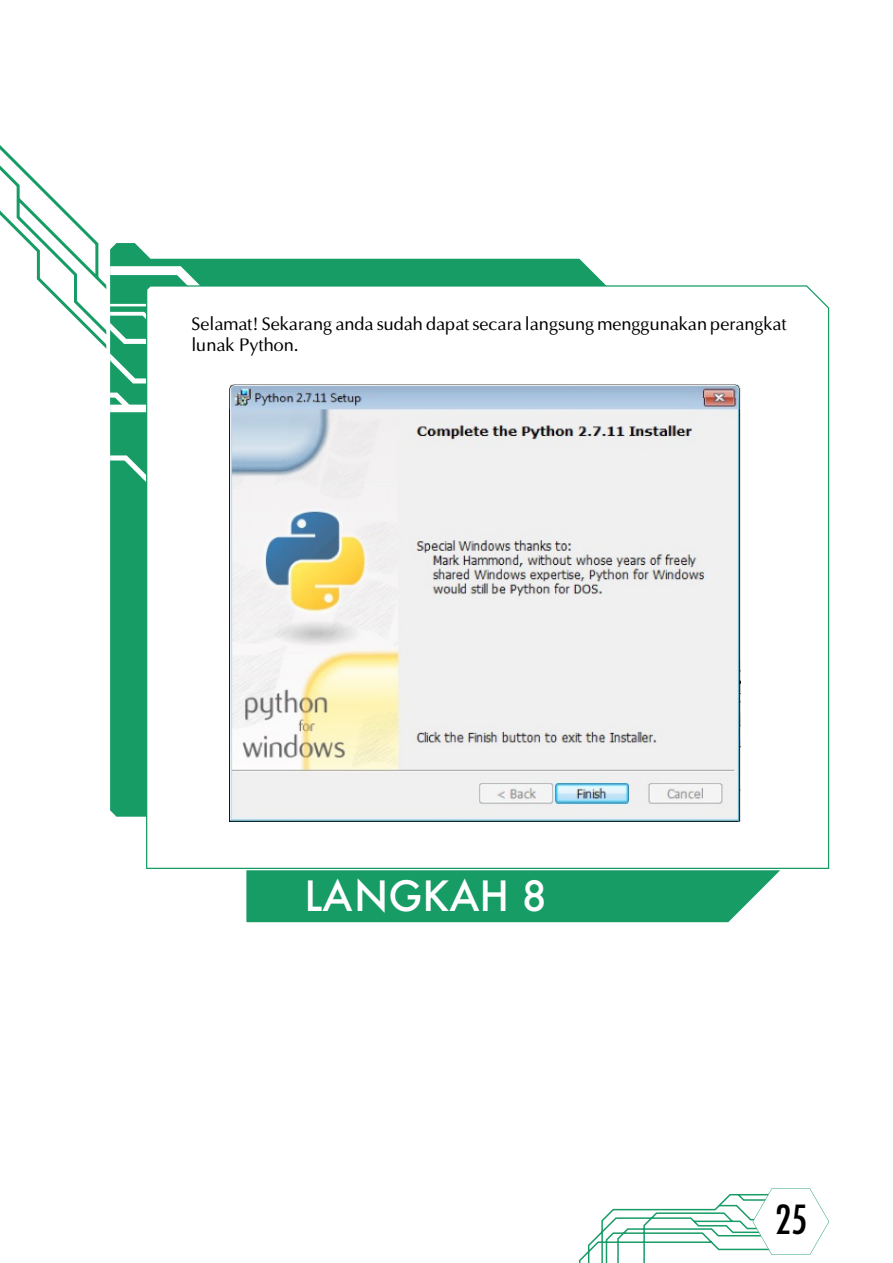
<style>
.page{position:relative;width:893px;height:1263px;background:#fff}
.page>*{position:absolute;margin:0;border:0;box-sizing:border-box;transform-origin:0 0}
.t1{font:500 40.5px "Futura";color:#fff}
.t2{font:500 condensed 39px "Futura";color:#000}
.t3{font:18px/21.6px "Optima";color:#000}
</style>
<div class="page">
<svg style="left:578px;top:1188px;width:251px;height:75px"></svg>
<svg style="left:0;top:145px;width:106px;height:204px"></svg>
<svg style="left:246px;top:870px;width:534px;height:53px;background:#26a270"></svg>
<svg style="left:106px;top:243px;width:481px;height:106px"></svg>
<svg style="left:110px;top:266px;width:496px;height:551px;background:#29a472"></svg>
<svg style="left:146px;top:285px;width:683px;height:584px"></svg>
<svg style="left:225px;top:398px;width:512px;height:438px"></svg>
<img style="left:229px;top:384px;width:512px;height:438px">
<img style="left:229px;top:398px;width:508px;height:424px">
<p class="t3" style="left:191px;top:313px;width:597px">Selamat! Sekarang anda sudah dapat secara langsung menggunakan perangkat lunak Python.</p>
<h1 class="t1" style="left:305px;top:868px;width:244px">LANGKAH 8</h1>
<h2 class="t2" style="left:775px;top:1195px;width:34px">25</h2>
</div>
